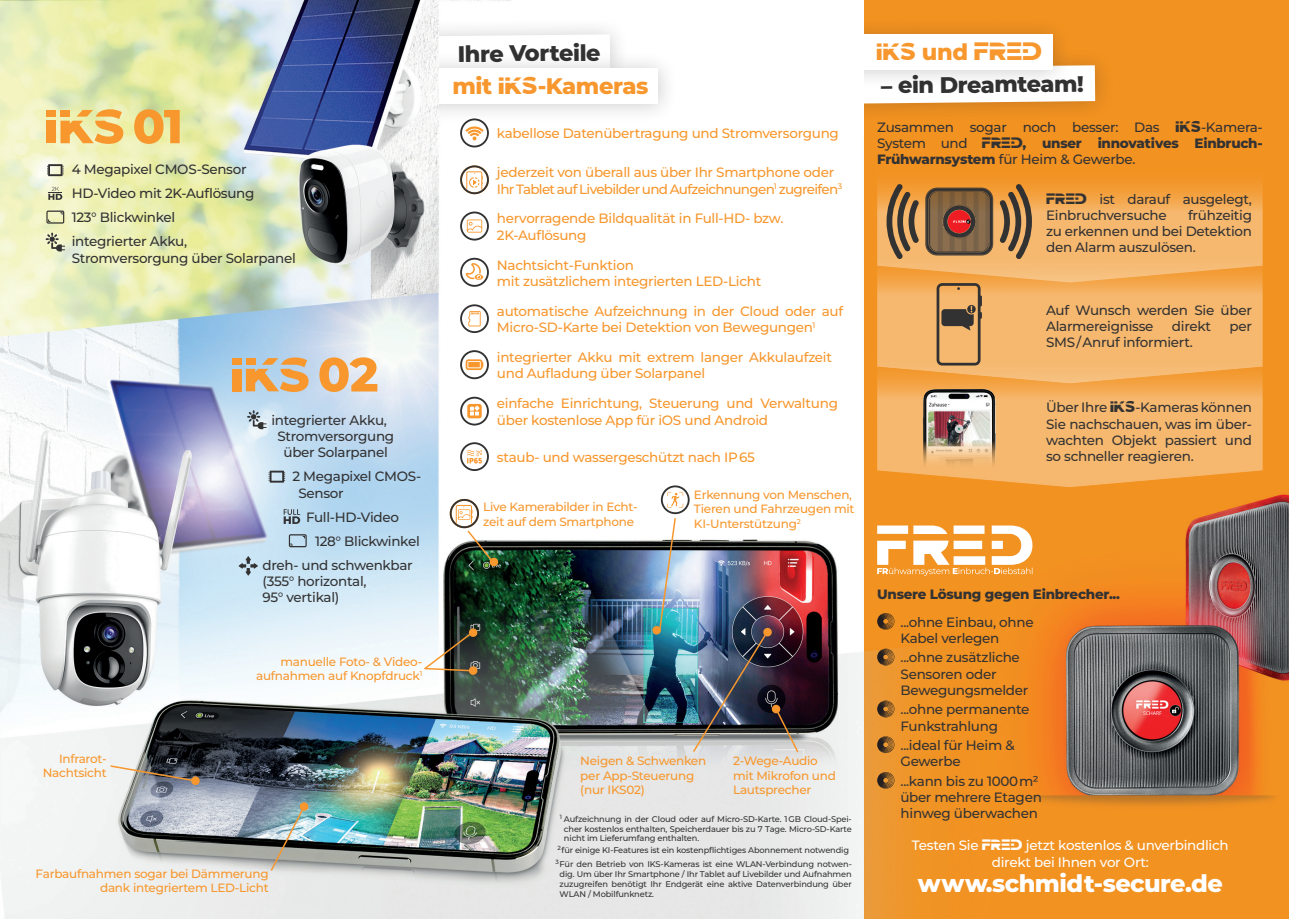
<style>
.page{position:relative;width:1289px;height:919px;background:#fff}
.page>*{position:absolute;margin:0;border:0;box-sizing:border-box;transform-origin:0 0}
.t1{font:800 24px "Montserrat";letter-spacing:-.02em;color:#fff}
.t2{font:800 22.5px "Montserrat";color:#333233}
.t3{font:800 22.5px "Montserrat";letter-spacing:-.02em;color:#f7972d}
.t4{font:22.5px "FRED Suritec";color:#f7972d}
.t5{font:500 13.5px/16.2px "Montserrat";letter-spacing:-.02em;color:#333233}
.t6{font:500 13.5px/16.2px "Montserrat";letter-spacing:-.02em;color:#f7972d}
.t7{font:500 13.5px/16.2px "Montserrat";letter-spacing:-.05em;color:#f7972d}
.t8{font:500 13.5px/16.2px "Montserrat";letter-spacing:-.02em;color:#fff;text-align:center}
.t9{font:800 13.5px "Montserrat";letter-spacing:-.02em;color:#333233}
.t10{font:500 12px/14.4px "Montserrat";letter-spacing:-.02em;color:#f7972d}
.t11{font:500 8.25px/9.9px "Montserrat";letter-spacing:-.015em;color:#333233;text-align:justify}
.s1{font-family:"IKS Suritec";font-size:21px}
.s2{font-family:"Montserrat";font-weight:800}
.s3{font-family:"IKS Suritec";font-weight:400;font-size:21px}
.s4{font-family:"IKS Suritec";font-weight:400}
.s5{font-family:"FRED Suritec";font-weight:400}
.s6{font-weight:800}
</style>
<div class="page">
<img style="left:438px;top:0;width:850px;height:918px">
<div style="left:801px;top:48px;width:313px;height:76px;background:#231f20;opacity:.22"></div>
<svg style="left:863px;top:65px;width:232px;height:39px"></svg>
<div style="left:377px;top:17px;width:252px;height:75px;background:#231f20;opacity:.22"></div>
<svg style="left:438px;top:34px;width:138px;height:4px"></svg>
<div style="left:795px;top:16px;width:277px;height:74px;background:#231f20;opacity:.22"></div>
<div style="left:813px;top:34px;width:239px;height:36px;background:#fff"></div>
<div style="left:372px;top:50px;width:305px;height:74px;background:#231f20;opacity:.22"></div>
<div style="left:390px;top:68px;width:268px;height:36px;background:#fff"></div>
<div style="left:776px;top:0;width:87px;height:135px;background:#fff"></div>
<img style="left:0;top:0;width:438px;height:918px">
<svg style="left:877px;top:365px;width:385px;height:122px;background:#f5b161"></svg>
<svg style="left:134px;top:109px;width:46px;height:35px;background:#efb559"></svg>
<div style="left:46px;top:110px;width:10px;height:7px;background:#f7972d"></div>
<div style="left:46px;top:121px;width:10px;height:22px;background:#f7972d"></div>
<svg style="left:60px;top:109px;width:63px;height:35px;background:#f2c06b"></svg>
<div style="left:232px;top:358px;width:9px;height:7px;background:#f7972d"></div>
<div style="left:232px;top:369px;width:9px;height:22px;background:#f7972d"></div>
<svg style="left:246px;top:357px;width:62px;height:35px;background:#d8b284"></svg>
<svg style="left:319px;top:357px;width:58px;height:35px;background:#ecb67b"></svg>
<div style="left:192px;top:776px;width:7px;height:8px;background:#f7972d;border-radius:3px"></div>
<div style="left:191px;top:776px;width:9px;height:9px;border:2px solid #f7972d;border-radius:3px"></div>
<div style="left:300px;top:803px;width:7px;height:7px;background:#f7972d;border-radius:50%"></div>
<div style="left:300px;top:802px;width:8px;height:8px;border:2px solid #f7972d;border-radius:50%"></div>
<div style="left:469px;top:666px;width:8px;height:8px;background:#f7972d;border-radius:50%"></div>
<div style="left:468px;top:666px;width:9px;height:9px;border:2px solid #f7972d;border-radius:50%"></div>
<div style="left:469px;top:629px;width:8px;height:7px;background:#f7972d;border-radius:50%"></div>
<div style="left:468px;top:628px;width:9px;height:9px;border:2px solid #f7972d;border-radius:50%"></div>
<svg style="left:109px;top:764px;width:85px;height:18px"></svg>
<svg style="left:269px;top:807px;width:35px;height:65px;background:#9ba5a4"></svg>
<svg style="left:423px;top:632px;width:49px;height:40px"></svg>
<svg style="left:238px;top:556px;width:20px;height:19px"></svg>
<svg style="left:247px;top:410px;width:19px;height:19px"></svg>
<svg style="left:46px;top:232px;width:19px;height:19px"></svg>
<svg style="left:269px;top:470px;width:16px;height:12px"></svg>
<svg style="left:47px;top:164px;width:17px;height:12px"></svg>
<svg style="left:284px;top:509px;width:16px;height:15px"></svg>
<svg style="left:289px;top:534px;width:18px;height:13px"></svg>
<svg style="left:46px;top:210px;width:18px;height:13px"></svg>
<svg style="left:48px;top:187px;width:14px;height:13px"></svg>
<svg style="left:460px;top:118px;width:29px;height:29px"></svg>
<svg style="left:460px;top:350px;width:29px;height:29px"></svg>
<div style="left:468px;top:362px;width:12px;height:5px;background:#f7972d"></div>
<svg style="left:460px;top:165px;width:29px;height:29px"></svg>
<svg style="left:460px;top:211px;width:29px;height:29px"></svg>
<svg style="left:460px;top:258px;width:29px;height:29px"></svg>
<svg style="left:460px;top:442px;width:29px;height:29px"></svg>
<svg style="left:450px;top:499px;width:50px;height:69px"></svg>
<img style="left:650px;top:485px;width:149px;height:269px">
<svg style="left:877px;top:613px;width:17px;height:16px"></svg>
<svg style="left:877px;top:648px;width:17px;height:17px"></svg>
<svg style="left:877px;top:700px;width:17px;height:17px"></svg>
<svg style="left:877px;top:736px;width:17px;height:17px"></svg>
<svg style="left:877px;top:772px;width:17px;height:16px"></svg>
<svg style="left:877px;top:165px;width:385px;height:200px;background:#e5a55b"></svg>
<img style="left:922px;top:389px;width:73px;height:82px">
<svg style="left:877px;top:525px;width:155px;height:50px"></svg>
<svg style="left:460px;top:304px;width:29px;height:29px"></svg>
<svg style="left:460px;top:397px;width:29px;height:28px"></svg>
<p class="t5" style="left:72px;top:157px;width:184px;line-height:24px">4 Megapixel CMOS-Sensor<br>HD-Video mit 2K-Auflösung<br>123° Blickwinkel<br>integrierter Akku,</p>
<p class="t5" style="left:72px;top:249px;width:226px">Stromversorgung über Solarpanel</p>
<p class="t5" style="left:271px;top:411px;width:124px;text-align:center">integrierter Akku,<br>Stromversorgung über Solarpanel</p>
<p class="t5" style="left:298px;top:468px;width:124px;text-indent:-6px">2 Megapixel CMOS-<br>Sensor</p>
<p class="t5" style="left:306px;top:508px;width:94px">Full-HD-Video</p>
<p class="t5" style="left:315px;top:532px;width:106px">128° Blickwinkel</p>
<p class="t5" style="left:262px;top:556px;width:152px">dreh- und schwenkbar</p>
<p class="t5" style="left:262px;top:572px;width:106px">(355° horizontal,<br>95° vertikal)</p>
<p class="t10" style="left:43px;top:751px;width:65px;text-align:right">Infrarot-<br>Nachtsicht</p>
<p class="t10" style="left:256px;top:653px;width:168px;text-align:right">manuelle Foto- &amp; Video&shy;aufnahmen auf Knopfdruck<sup>1</sup></p>
<p class="t10" style="left:36px;top:865px;width:234px;text-align:right">Farbaufnahmen sogar bei Dämmerung dank integriertem LED-Licht</p>
<h2 class="t2" style="left:457px;top:38px;width:144px;rotate:-1deg">Ihre Vorteile</h2>
<h2 class="t4" style="left:876px;top:39px;width:167px"><span class="s1">IKS</span> <span class="s2">und</span> FRED</h2>
<h2 class="t3" style="left:452px;top:70px;width:197px">mit <span class="s3">IKS</span>-Kameras</h2>
<h2 class="t2" style="left:880px;top:70px;width:204px;rotate:-1deg">– ein Dreamteam!</h2>
<p class="t6" style="left:497px;top:125px;width:343px">kabellose Datenübertragung und Stromversorgung</p>
<p class="t7" style="left:497px;top:164px;width:347px">jederzeit von überall aus über Ihr Smartphone oder<br>Ihr Tablet auf Livebilder und Aufzeichnungen<sup>1</sup> zugreifen<sup>3</sup></p>
<p class="t6" style="left:497px;top:210px;width:288px">hervorragende Bildqualität in Full-HD- bzw.<br>2K-Auflösung</p>
<p class="t6" style="left:497px;top:256px;width:266px">Nachtsicht-Funktion<br>mit zusätzlichem integrierten LED-Licht</p>
<p class="t6" style="left:497px;top:302px;width:348px">automatische Aufzeichnung in der Cloud oder auf<br>Micro-SD-Karte bei Detektion von Bewegungen<sup>1</sup></p>
<p class="t6" style="left:497px;top:349px;width:337px">integrierter Akku mit extrem langer Akkulaufzeit und Aufladung über Solarpanel</p>
<p class="t6" style="left:497px;top:395px;width:343px">einfache Einrichtung, Steuerung und Verwaltung über kostenlose App für iOS und Android</p>
<p class="t6" style="left:497px;top:448px;width:259px">staub- und wassergeschützt nach IP 65</p>
<p class="t10" style="left:483px;top:499px;width:156px">Live Kamerabilder in Echt&shy;zeit auf dem Smartphone</p>
<p class="t10" style="left:694px;top:487px;width:162px">Erkennung von Menschen,<br>Tieren und Fahrzeugen mit<br>KI-Unterstützung<sup>2</sup></p>
<p class="t10" style="left:733px;top:753px;width:104px">2-Wege-Audio mit Mikrofon und<br>Lautsprecher</p>
<p class="t11" style="left:564px;top:813px;width:289px;text-indent:-4px"><sup>1</sup> Aufzeichnung in der Cloud oder auf Micro-SD-Karte. 1 GB Cloud-Spei&shy;cher kostenlos enthalten, Speicherdauer bis zu 7 Tage. Micro-SD-Karte nicht im Lieferumfang enthalten.</p>
<p class="t11" style="left:555px;top:842px;width:298px;line-height:14.2px"><sup>2</sup>für einige KI-Features ist ein kostenpflichtiges Abonnement notwendig<br><sup>3</sup>Für den Betrieb von IKS-Kameras ist eine WLAN-Verbindung notwen-</p>
<p class="t11" style="left:559px;top:869px;width:294px">dig. Um über Ihr Smartphone / Ihr Tablet auf Livebilder und Aufnahmen zuzugreifen benötigt Ihr Endgerät eine aktive Datenverbindung über WLAN / Mobilfunknetz.</p>
<p class="t10" style="left:580px;top:753px;width:127px">Neigen &amp; Schwenken per App-Steuerung (nur IKS02)</p>
<p class="t5" style="left:877px;top:118px;width:387px;text-align:justify">Zusammen sogar noch besser: Das <span class="s4">IKS</span>-Kamera-System und <span class="s5">FRED</span><span class="s6">, unser innovatives Einbruch-Frühwarnsystem</span> für Heim &amp; Gewerbe.</p>
<p class="t5" style="left:1046px;top:190px;width:207px"><span class="s5">FRED</span> ist darauf ausgelegt,<br>Einbruchversuche</p>
<p class="t5" style="left:1046px;top:206px;width:207px;text-align:justify;text-indent:142px">frühzeitig zu erkennen und bei Detektion den Alarm auszulösen.</p>
<p class="t5" style="left:1046px;top:301px;width:207px">Auf Wunsch werden Sie über<br>Alarmereignisse</p>
<p class="t5" style="left:1171px;top:317px;width:41px">direkt</p>
<p class="t5" style="left:1229px;top:317px;width:24px">per</p>
<p class="t5" style="left:1046px;top:333px;width:148px">SMS / Anruf informiert.</p>
<p class="t5" style="left:1046px;top:399px;width:207px;text-align:justify">Über Ihre <span class="s4">IKS</span>-Kameras können Sie nachschauen, was im über&shy;wachten Objekt passiert und so schneller reagieren.</p>
<p class="t9" style="left:877px;top:584px;width:244px">Unsere Lösung gegen Einbrecher...</p>
<p class="t5" style="left:900px;top:613px;width:135px">...ohne Einbau, ohne<br>Kabel verlegen</p>
<p class="t5" style="left:900px;top:649px;width:129px">...ohne zusätzliche<br>Sensoren oder<br>Bewegungsmelder</p>
<p class="t5" style="left:900px;top:701px;width:130px">...ohne permanente<br>Funkstrahlung</p>
<p class="t5" style="left:900px;top:736px;width:116px">...ideal für Heim &amp;<br>Gewerbe</p>
<p class="t5" style="left:900px;top:772px;width:143px">...kann bis zu 1000 m² über mehrere Etagen hinweg überwachen</p>
<p class="t8" style="left:912px;top:836px;width:318px">Testen Sie <span class="s5">FRED</span> jetzt kostenlos &amp; unverbindlich direkt bei Ihnen vor Ort:</p>
<h1 class="t1" style="left:917px;top:866px;width:307px">www.schmidt-secure.de</h1>
</div>
